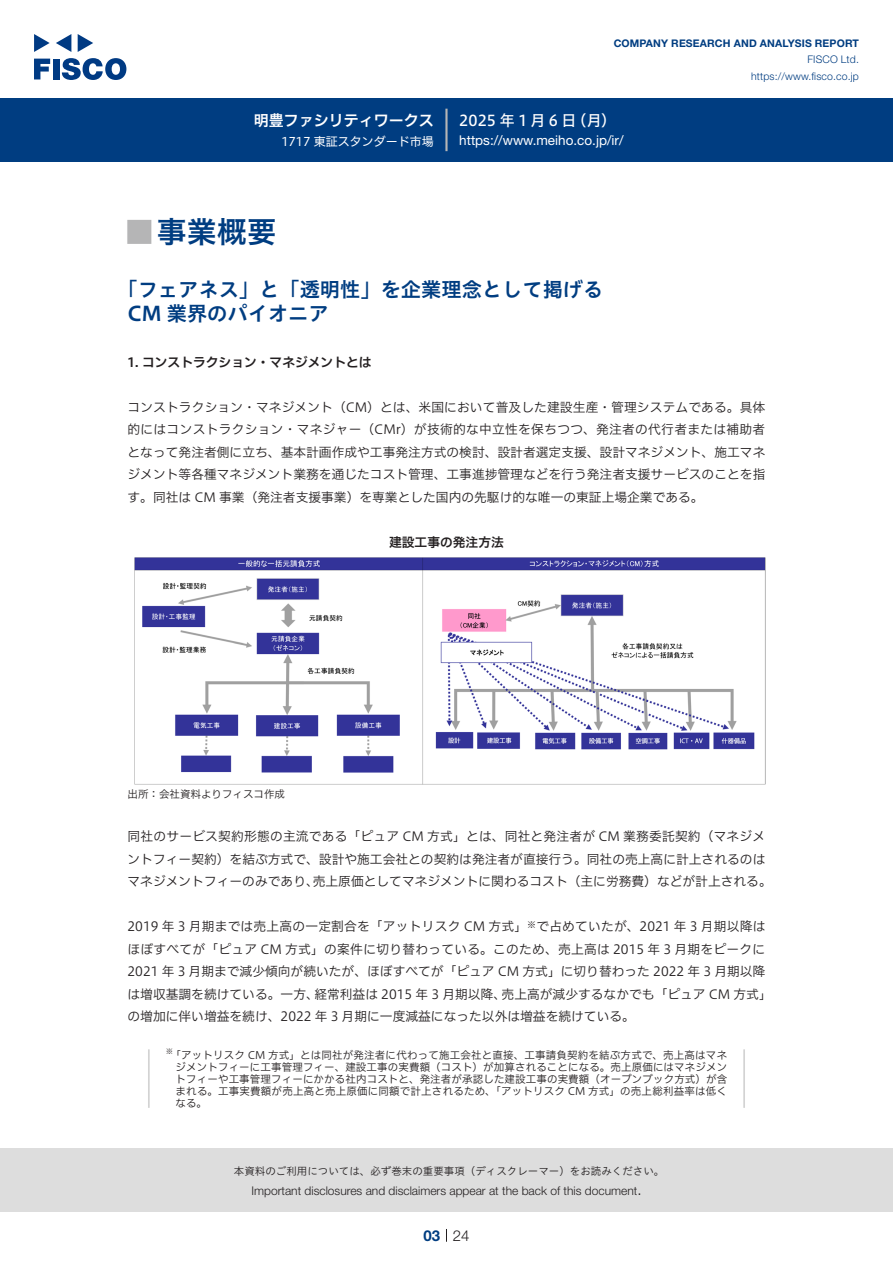
<style>
.page{position:relative;width:893px;height:1263px;background:#fff}
.page>*{position:absolute;margin:0;border:0;box-sizing:border-box;transform-origin:0 0}
.t1{font:30px "Hiragino UD Sans Std N W6";color:#003d81}
.t2{font:24px "Hiragino UD Sans Std N W6";color:#b5b5b6}
.中タイトル{font:20.25px/24px "Hiragino UD Sans Std W6";color:#003d81}
.t3{font:15px "Hiragino UD Sans F Std N W5";letter-spacing:.21em;color:#fff}
.t4{font:15px "Hiragino UD Sans F Std N W6";color:#fff}
.t5{font:300 15px "Helvetica Neue LT Std";color:#231f20}
.t6{font:700 15px "Helvetica Neue LT Std";color:#003d81}
.t7{font:13.5px "Helvetica Neue LT Std";color:#fff}
.本文{font:12.75px/22.5px "Hiragino UD Sans F Std N W3";color:#231f20;text-align:justify}
.本文-2{font:12.75px "Hiragino UD Sans F Std N W3";letter-spacing:.02em;color:#231f20}
.小タイトル{font:12.75px "Hiragino UD Sans F Std N W6";color:#231f20}
.チャートタイトル{font:12.75px "Hiragino UD Sans F Std N W6";color:#231f20}
.t8{font:300 12px "Helvetica Neue LT Std";color:#231f20}
.t9{font:12px "Hiragino UD Sans F Std N W4";color:#fff}
.表組み基本スタイル{font:10.5px/12px "Hiragino UD Sans F Std N W3";letter-spacing:.02em;color:#231f20;text-align:justify}
.t10{font:10.5px "Hiragino UD Sans Std W3";color:#231f20}
.t11{font:700 10.5px "Helvetica Neue LT Std";letter-spacing:.015em;color:#003d81}
.t12{font:300 10.5px/16.5px "Helvetica Neue LT Std";letter-spacing:.015em;color:#003d81;text-align:right}
.表組み基本スタイル-2{font:10.5px "Hiragino UD Sans F Std N W3";color:#231f20}
.t13{font:7.35px "Hiragino UD Sans F Std N W3";color:#231f20}
.s1{font-size:10.5px}
</style>
<div class="page">
<div style="left:0;top:1148px;width:893px;height:64px;background:#ddd"></div>
<svg style="left:34px;top:59px;width:16px;height:20px"></svg>
<div style="left:53px;top:59px;width:6px;height:20px;background:#003a83"></div>
<svg style="left:62px;top:58px;width:64px;height:22px"></svg>
<svg style="left:34px;top:34px;width:16px;height:18px"></svg>
<svg style="left:78px;top:34px;width:15px;height:18px"></svg>
<svg style="left:56px;top:34px;width:15px;height:18px"></svg>
<div style="left:0;top:98px;width:893px;height:64px;background:#003d81"></div>
<hr style="left:445px;top:109px;width:3px;height:42px;background:#b5b5b6">
<svg style="left:446px;top:1229px;width:1px;height:13px"></svg>
<img style="left:134px;top:557px;width:631px;height:227px">
<hr style="left:148px;top:1049px;width:2px;height:59px;background:#d3d3d3">
<hr style="left:743px;top:1049px;width:2px;height:59px;background:#d3d3d3">
<p class="t4" style="left:254px;top:109px;width:182px">明豊ファシリティワークス</p>
<p class="t9" style="left:281px;top:132px;width:154px">1717 東証スタンダード市場</p>
<p class="t11" style="left:614px;top:37px;width:247px">COMPANY RESEARCH AND ANALYSIS REPORT</p>
<p class="t12" style="left:751px;top:51px;width:109px">FISCO Ltd. https://www.fisco.co j p.</p>
<p class="t3" style="left:459px;top:109px;width:119px">2025年1月6日</p>
<p class="t3" style="left:572px;top:109px;width:46px">（月(</p>
<p class="t7" style="left:459px;top:132px;width:166px">https://www.meiho. c o j p. /i r/</p>
<p class="t1" style="left:157px;top:209px;width:121px">事業概要</p>
<p class="t2" style="left:128px;top:213px;width:25px">█</p>
<p class="中タイトル" style="left:128px;top:276px;width:477px;text-indent:-10px">「フェアネス」と「透明性」を企業理念として掲げる<br>CM 業界のパイオニア</p>
<p class="小タイトル" style="left:128px;top:352px;width:246px">1. コンストラクション・マネジメントとは</p>
<p class="本文" style="left:128px;top:395px;width:639px">コンストラクション・マネジメント（CM）とは、米国において普及した建設生産・管理システムである。具体的にはコンストラクション・マネジャー（CMr）が技術的な中立性を保ちつつ、発注者の代行者または補助者となって発注者側に立ち、基本計画作成や工事発注方式の検討、設計者選定支援、設計マネジメント、施工マネジメント等各種マネジメント業務を通じたコスト管理、工事進捗管理などを行う発注者支援サービスのことを指す。同社は CM 事業（発注者支援事業）を専業とした国内の先駆け的な唯一の東証上場企業である。</p>
<p class="チャートタイトル" style="left:389px;top:532px;width:116px">建設工事の発注方法</p>
<p class="表組み基本スタイル-2" style="left:128px;top:786px;width:159px">出所：会社資料よりフィスコ作成</p>
<p class="本文" style="left:128px;top:824px;width:639px">同社のサービス契約形態の主流である「ピュア CM 方式」とは、同社と発注者が CM 業務委託契約（マネジメ</p>
<p class="本文" style="left:128px;top:847px;width:639px">ントフィー契約）を結ぶ方式で、設計や施工会社との契約は発注者が直接行う。同社の売上高に計上されるのは</p>
<p class="本文" style="left:313px;top:869px;width:460px">売上原価としてマネジメントに関わるコスト（主に労務費）などが計上される。</p>
<p class="本文" style="left:128px;top:869px;width:193px">マネジメントフィーのみであり、</p>
<p class="本文" style="left:128px;top:914px;width:639px">2019 年 3 月期までは売上高の一定割合を「アットリスク CM 方式」<sup>※</sup>で占めていたが、2021 年 3 月期以降は</p>
<p class="本文-2" style="left:128px;top:939px;width:639px">ほぼすべてが「ピュア CM 方式」の案件に切り替わっている。このため、売上高は 2015 年 3 月期をピークに</p>
<p class="本文" style="left:128px;top:959px;width:639px">2021 年 3 月期まで減少傾向が続いたが、ほぼすべてが「ピュア CM 方式」に切り替わった 2022 年 3 月期以降</p>
<p class="本文" style="left:502px;top:982px;width:272px">売上高が減少するなかでも「ピュア CM 方式「</p>
<p class="本文" style="left:314px;top:982px;width:193px">経常利益は 2015 年 3 月期以降、</p>
<p class="本文" style="left:128px;top:982px;width:509px">は増収基調を続けている。一方、<br>の増加に伴い増益を続け、2022 年 3 月期に一度減益になった以外は増益を続けている。</p>
<p class="表組み基本スタイル" style="left:181px;top:1048px;width:548px">アットリスク CM 方式」とは同社が発注者に代わって施工会社と直接、工事請負契約を結ぶ方式で、売上高はマネ</p>
<p class="t13" style="left:166px;top:1046px;width:17px">※ <span class="s1">「</span></p>
<p class="表組み基本スタイル" style="left:176px;top:1060px;width:553px">ジメントフィーに工事管理フィー、建設工事の実費額（コスト）が加算されることになる。売上原価にはマネジメントフィーや工事管理フィーにかかる社内コストと、発注者が承認した建設工事の実費額（オープンブック方式）が含まれる。工事実費額が売上高と売上原価に同額で計上されるため、「アットリスク CM 方式」の売上総利益率は低くなる。</p>
<p class="t10" style="left:234px;top:1163px;width:432px">本資料のご利用については、必ず巻末の重要事項（ディスクレーマー）をお読みください。</p>
<p class="t5" style="left:637px;top:1180px;width:6px">.</p>
<p class="t8" style="left:251px;top:1183px;width:387px">Important disclosures and disclaimers appear at the back of this document</p>
<p class="t6" style="left:423px;top:1226px;width:18px">03</p>
<p class="t5" style="left:453px;top:1226px;width:18px">24</p>
</div>
